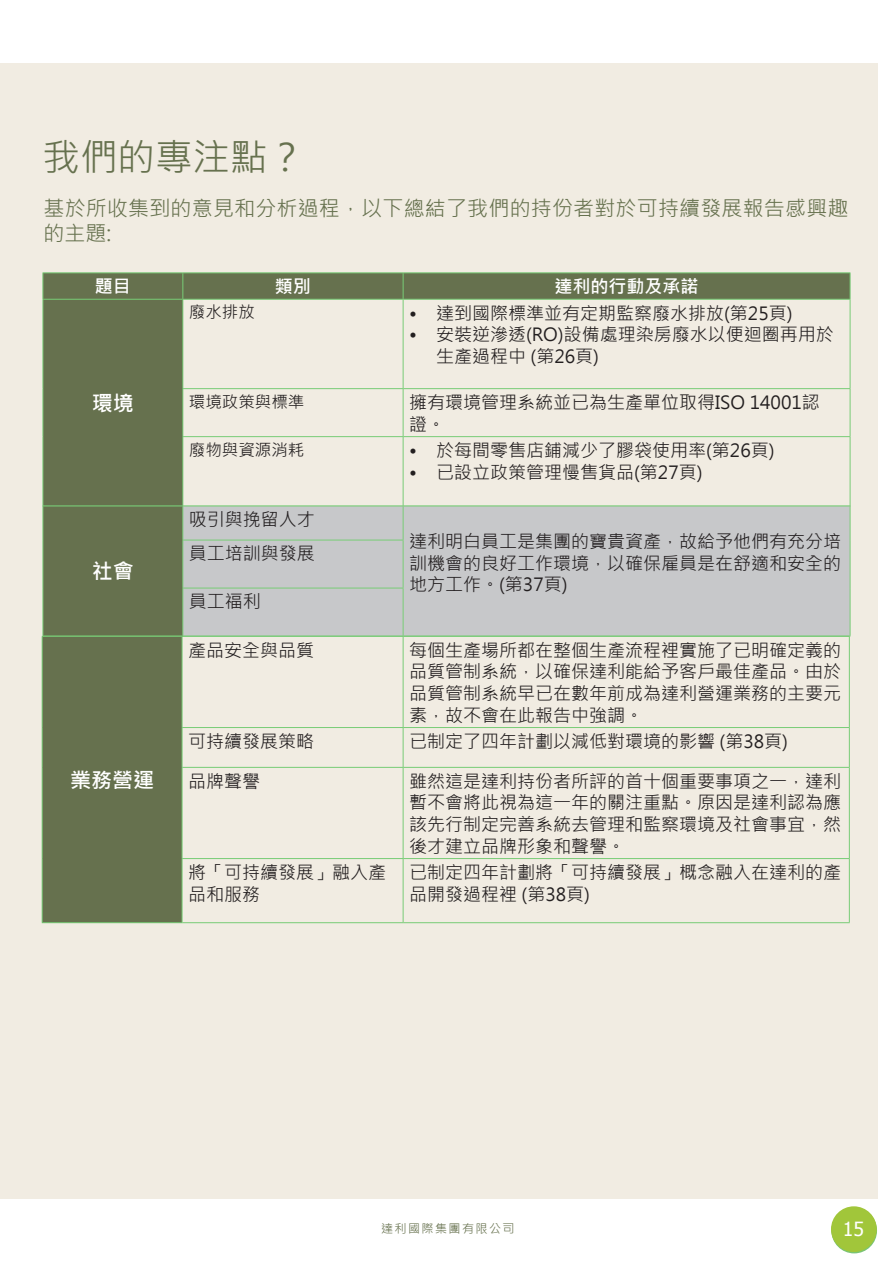
<style>
.page{position:relative;width:893px;height:1263px;background:#fff}
.page>*{position:absolute;margin:0;border:0;box-sizing:border-box;transform-origin:0 0}
.Title_Style_1{font:37.5px "Microsoft Jheng Hei";color:#66714e}
.t1{font:21px/25.2px "Microsoft Jheng Hei";letter-spacing:.01em;color:#66714e}
.t2{font:700 21px "Microsoft Jheng Hei";color:#fff}
.t3{font:19.5px "Tahoma";color:#fff}
.t4{font:18px/21.6px "Microsoft Jheng Hei";color:#231f20}
.Title_Style_1-2{font:700 18px "Microsoft Jheng Hei";color:#fff}
.t5{font:16.5px "Microsoft Jheng Hei";color:#231f20}
.topic_tab{font:12px "Microsoft Jheng Hei";letter-spacing:.125em;color:#66714e}
</style>
<div class="page">
<div style="left:0;top:64px;width:877px;height:1135px;background:#f1ece2"></div>
<svg style="left:832px;top:1208px;width:44px;height:45px"></svg>
<div style="left:832px;top:1207px;width:44px;height:44px;background:#a1c63a;border-radius:50%"></div>
<div style="left:831px;top:1206px;width:46px;height:46px;border:2px solid #a1c63a;border-radius:50%"></div>
<div style="left:43px;top:299px;width:140px;height:207px;background:#66714e"></div>
<hr style="left:43px;top:272px;width:140px;height:1px;background:#78cc76">
<hr style="left:183px;top:272px;width:220px;height:1px;background:#78cc76">
<hr style="left:403px;top:272px;width:447px;height:1px;background:#78cc76">
<svg style="left:43px;top:273px;width:808px;height:26px;background:#66734f"></svg>
<hr style="left:43px;top:299px;width:140px;height:1px;background:#78cc76">
<hr style="left:43px;top:300px;width:1px;height:89px;background:#78cc76">
<hr style="left:43px;top:389px;width:1px;height:48px;background:#78cc76">
<hr style="left:43px;top:437px;width:1px;height:69px;background:#78cc76">
<hr style="left:183px;top:299px;width:220px;height:1px;background:#78cc76">
<hr style="left:182px;top:300px;width:1px;height:88px;background:#78cc76">
<hr style="left:403px;top:299px;width:447px;height:1px;background:#78cc76">
<hr style="left:403px;top:300px;width:1px;height:88px;background:#78cc76">
<hr style="left:850px;top:300px;width:1px;height:88px;background:#78cc76">
<hr style="left:182px;top:388px;width:221px;height:1px;background:#78cc76">
<hr style="left:182px;top:389px;width:1px;height:47px;background:#78cc76">
<hr style="left:403px;top:388px;width:447px;height:1px;background:#78cc76">
<hr style="left:403px;top:389px;width:1px;height:47px;background:#78cc76">
<hr style="left:850px;top:389px;width:1px;height:47px;background:#78cc76">
<hr style="left:182px;top:436px;width:221px;height:1px;background:#78cc76">
<hr style="left:182px;top:437px;width:1px;height:69px;background:#78cc76">
<hr style="left:403px;top:436px;width:447px;height:1px;background:#78cc76">
<hr style="left:403px;top:437px;width:1px;height:69px;background:#78cc76">
<hr style="left:850px;top:437px;width:1px;height:69px;background:#78cc76">
<div style="left:43px;top:506px;width:140px;height:130px;background:#66714e"></div>
<div style="left:183px;top:507px;width:667px;height:129px;background:#c7c8ca"></div>
<div style="left:183px;top:541px;width:220px;height:95px;background:#c7c8ca"></div>
<hr style="left:43px;top:506px;width:140px;height:1px;background:#78cc76">
<hr style="left:43px;top:506px;width:1px;height:34px;background:#78cc76">
<hr style="left:43px;top:540px;width:1px;height:48px;background:#78cc76">
<hr style="left:43px;top:588px;width:1px;height:48px;background:#78cc76">
<hr style="left:183px;top:506px;width:220px;height:1px;background:#78cc76">
<hr style="left:182px;top:506px;width:1px;height:34px;background:#78cc76">
<hr style="left:403px;top:506px;width:447px;height:1px;background:#78cc76">
<hr style="left:403px;top:506px;width:1px;height:34px;background:#78cc76">
<hr style="left:850px;top:506px;width:1px;height:34px;background:#78cc76">
<hr style="left:182px;top:540px;width:221px;height:1px;background:#78cc76">
<hr style="left:182px;top:540px;width:1px;height:48px;background:#78cc76">
<hr style="left:403px;top:540px;width:1px;height:48px;background:#78cc76">
<hr style="left:850px;top:540px;width:1px;height:48px;background:#78cc76">
<hr style="left:182px;top:588px;width:221px;height:1px;background:#78cc76">
<hr style="left:182px;top:588px;width:1px;height:48px;background:#78cc76">
<hr style="left:403px;top:588px;width:1px;height:48px;background:#78cc76">
<hr style="left:850px;top:588px;width:1px;height:48px;background:#78cc76">
<div style="left:42px;top:636px;width:140px;height:287px;background:#66714e"></div>
<hr style="left:42px;top:636px;width:140px;height:1px;background:#78cc76">
<hr style="left:42px;top:637px;width:1px;height:90px;background:#78cc76">
<hr style="left:42px;top:727px;width:1px;height:40px;background:#78cc76">
<hr style="left:42px;top:767px;width:1px;height:91px;background:#78cc76">
<hr style="left:42px;top:858px;width:1px;height:64px;background:#78cc76">
<hr style="left:42px;top:922px;width:140px;height:1px;background:#78cc76">
<hr style="left:182px;top:636px;width:221px;height:1px;background:#78cc76">
<hr style="left:182px;top:637px;width:1px;height:90px;background:#78cc76">
<hr style="left:403px;top:636px;width:447px;height:1px;background:#78cc76">
<hr style="left:403px;top:637px;width:1px;height:90px;background:#78cc76">
<hr style="left:849px;top:637px;width:1px;height:90px;background:#78cc76">
<hr style="left:182px;top:727px;width:221px;height:1px;background:#78cc76">
<hr style="left:182px;top:728px;width:1px;height:39px;background:#78cc76">
<hr style="left:403px;top:727px;width:447px;height:1px;background:#78cc76">
<hr style="left:403px;top:728px;width:1px;height:39px;background:#78cc76">
<hr style="left:849px;top:728px;width:1px;height:39px;background:#78cc76">
<hr style="left:182px;top:767px;width:221px;height:1px;background:#78cc76">
<hr style="left:182px;top:768px;width:1px;height:90px;background:#78cc76">
<hr style="left:403px;top:767px;width:447px;height:1px;background:#78cc76">
<hr style="left:403px;top:768px;width:1px;height:90px;background:#78cc76">
<hr style="left:849px;top:768px;width:1px;height:90px;background:#78cc76">
<hr style="left:182px;top:858px;width:221px;height:1px;background:#78cc76">
<hr style="left:182px;top:859px;width:1px;height:63px;background:#78cc76">
<hr style="left:403px;top:858px;width:447px;height:1px;background:#78cc76">
<hr style="left:403px;top:859px;width:1px;height:63px;background:#78cc76">
<hr style="left:849px;top:859px;width:1px;height:63px;background:#78cc76">
<hr style="left:182px;top:922px;width:221px;height:1px;background:#78cc76">
<hr style="left:403px;top:922px;width:447px;height:1px;background:#78cc76">
<p class="Title_Style_1" style="left:43px;top:133px;width:264px">我們的專注點？</p>
<p class="t1" style="left:43px;top:196px;width:806px">基於所收集到的意見和分析過程，以下總結了我們的持份者對於可持續發展報告感興趣的主題:</p>
<p class="Title_Style_1-2" style="left:95px;top:275px;width:38px">題目</p>
<p class="Title_Style_1-2" style="left:275px;top:275px;width:37px">類別</p>
<p class="Title_Style_1-2" style="left:555px;top:275px;width:145px">達利的行動及承諾</p>
<p class="t2" style="left:92px;top:390px;width:44px">環境</p>
<p class="t2" style="left:92px;top:558px;width:44px">社會</p>
<p class="t2" style="left:70px;top:767px;width:85px">業務營運</p>
<p class="t5" style="left:189px;top:302px;width:68px">廢水排放</p>
<p class="t4" style="left:409px;top:302px;width:385px">• 達到國際標準並有定期監察廢水排放(第25頁)</p>
<p class="t4" style="left:436px;top:324px;width:399px;text-indent:-27px">• 安裝逆滲透(RO)設備處理染房廢水以便迴圈再用於生產過程中 (第26頁)</p>
<p class="t5" style="left:189px;top:391px;width:117px">環境政策與標準</p>
<p class="t4" style="left:409px;top:392px;width:412px">擁有環境管理系統並已為生產單位取得ISO 14001認證。</p>
<p class="t5" style="left:189px;top:439px;width:117px">廢物與資源消耗</p>
<p class="t4" style="left:409px;top:440px;width:367px">• 於每間零售店鋪減少了膠袋使用率(第26頁)</p>
<p class="t4" style="left:409px;top:461px;width:295px">• 已設立政策管理慢售貨品(第27頁)</p>
<p class="t4" style="left:189px;top:509px;width:128px">吸引與挽留人才</p>
<p class="t4" style="left:189px;top:543px;width:128px">員工培訓與發展</p>
<p class="t4" style="left:189px;top:591px;width:74px">員工福利</p>
<p class="t4" style="left:409px;top:531px;width:433px;text-align:justify">達利明白員工是集團的寶貴資產，故給予他們有充分培訓機會的良好工作環境，以確保雇員是在舒適和安全的地方工作。(第37頁)</p>
<p class="t4" style="left:188px;top:639px;width:128px">產品安全與品質</p>
<p class="t4" style="left:409px;top:639px;width:433px;text-align:justify">每個生產場所都在整個生產流程裡實施了已明確定義的品質管制系統，以確保達利能給予客戶最佳產品。由於品質管制系統早已在數年前成為達利營運業務的主要元素，故不會在此報告中強調。</p>
<p class="t4" style="left:188px;top:730px;width:128px">可持續發展策略</p>
<p class="t4" style="left:409px;top:730px;width:380px">已制定了四年計劃以減低對環境的影響 (第38頁)</p>
<p class="t4" style="left:188px;top:770px;width:74px">品牌聲譽</p>
<p class="t4" style="left:409px;top:770px;width:433px;text-align:justify">雖然這是達利持份者所評的首十個重要事項之一，達利暫不會將此視為這一年的關注重點。原因是達利認為應該先行制定完善系統去管理和監察環境及社會事宜，然後才建立品牌形象和聲譽。</p>
<p class="t4" style="left:188px;top:861px;width:200px">將「可持續發展」融入產品和服務</p>
<p class="t4" style="left:409px;top:861px;width:433px">已制定四年計劃將「可持續發展」概念融入在達利的產品開發過程裡 (第38頁)</p>
<p class="topic_tab" style="left:381px;top:1221px;width:135px">達利國際集團有限公司</p>
<p class="t3" style="left:843px;top:1217px;width:23px">15</p>
</div>
